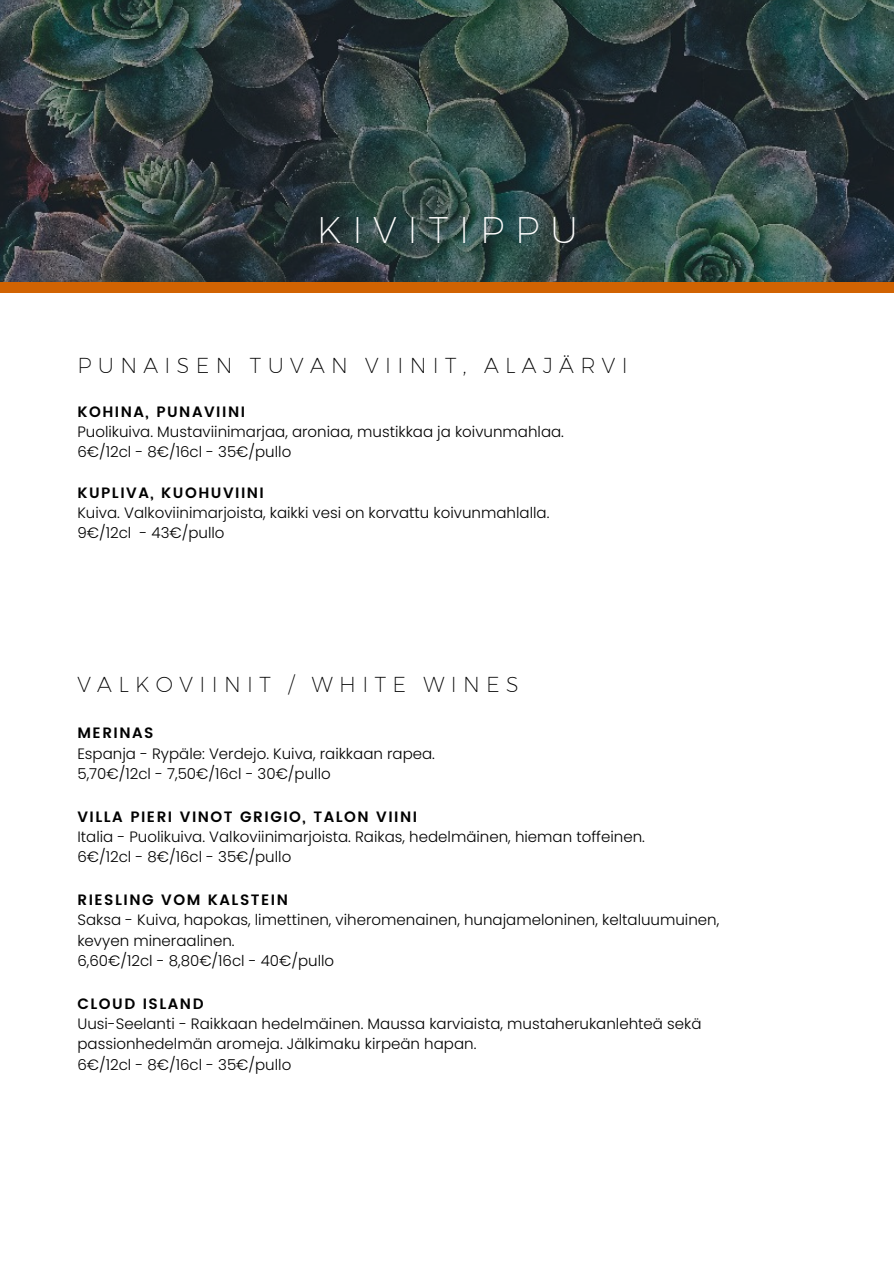
<style>
.page{position:relative;width:894px;height:1264px;background:#fff}
.page>*{position:absolute;margin:0;border:0;box-sizing:border-box;transform-origin:0 0}
.t1{font:300 36.15px "Kief Montaser Extra";letter-spacing:.305em;color:#fff}
.t2{font:300 21px "Kief Montaser Extra";letter-spacing:.305em;color:#000}
.t3{font:300 15px/20.2px "Poppins";color:#000}
.t4{font:600 15px "Poppins";letter-spacing:.1em;color:#000}
</style>
<div class="page">
<div style="left:0;top:253px;width:893px;height:40px;background:#d16302"></div>
<svg style="left:0;top:0;width:893px;height:281px;background:#2f4040"></svg>
<p class="t1" style="left:317px;top:208px;width:262px">KIVITIPPU</p>
<p class="t2" style="left:77px;top:353px;width:551px">PUNAISEN TUVAN VIINIT, ALAJÄRVI</p>
<p class="t4" style="left:77px;top:402px;width:169px">KOHINA, PUNAVIINI</p>
<p class="t3" style="left:77px;top:421px;width:488px">Puolikuiva. Mustaviinimarjaa, aroniaa, mustikkaa ja koivunmahlaa.</p>
<p class="t3" style="left:77px;top:442px;width:215px">6€/12cl - 8€/16cl - 35€/pullo</p>
<p class="t4" style="left:77px;top:483px;width:188px">KUPLIVA, KUOHUVIINI</p>
<p class="t3" style="left:77px;top:502px;width:473px">Kuiva. Valkoviinimarjoista, kaikki vesi on korvattu koivunmahlalla.</p>
<p class="t3" style="left:77px;top:523px;width:148px">9€/12cl - 43€/pullo</p>
<p class="t2" style="left:77px;top:671px;width:443px">VALKOVIINIT / WHITE WINES</p>
<p class="t4" style="left:77px;top:724px;width:78px">MERINAS</p>
<p class="t3" style="left:77px;top:743px;width:359px">Espanja - Rypäle: Verdejo. Kuiva, raikkaan rapea.</p>
<p class="t3" style="left:77px;top:763px;width:255px">5,70€/12cl - 7,50€/16cl - 30€/pullo</p>
<p class="t4" style="left:77px;top:807px;width:341px">VILLA PIERI VINOT GRIGIO, TALON VIINI</p>
<p class="t3" style="left:77px;top:826px;width:569px">Italia - Puolikuiva. Valkoviinimarjoista. Raikas, hedelmäinen, hieman toffeinen.</p>
<p class="t3" style="left:77px;top:847px;width:215px">6€/12cl - 8€/16cl - 35€/pullo</p>
<p class="t4" style="left:77px;top:891px;width:212px">RIESLING VOM KALSTEIN</p>
<p class="t3" style="left:77px;top:910px;width:643px">Saksa - Kuiva, hapokas, limettinen, viheromenainen, hunajameloninen, keltaluumuinen, kevyen mineraalinen.</p>
<p class="t3" style="left:77px;top:950px;width:258px">6,60€/12cl - 8,80€/16cl - 40€/pullo</p>
<p class="t4" style="left:77px;top:994px;width:128px">CLOUD ISLAND</p>
<p class="t3" style="left:77px;top:1013px;width:625px">Uusi-Seelanti - Raikkaan hedelmäinen. Maussa karviaista, mustaherukanlehteä sekä passionhedelmän aromeja. Jälkimaku kirpeän hapan.</p>
<p class="t3" style="left:77px;top:1054px;width:215px">6€/12cl - 8€/16cl - 35€/pullo</p>
</div>
